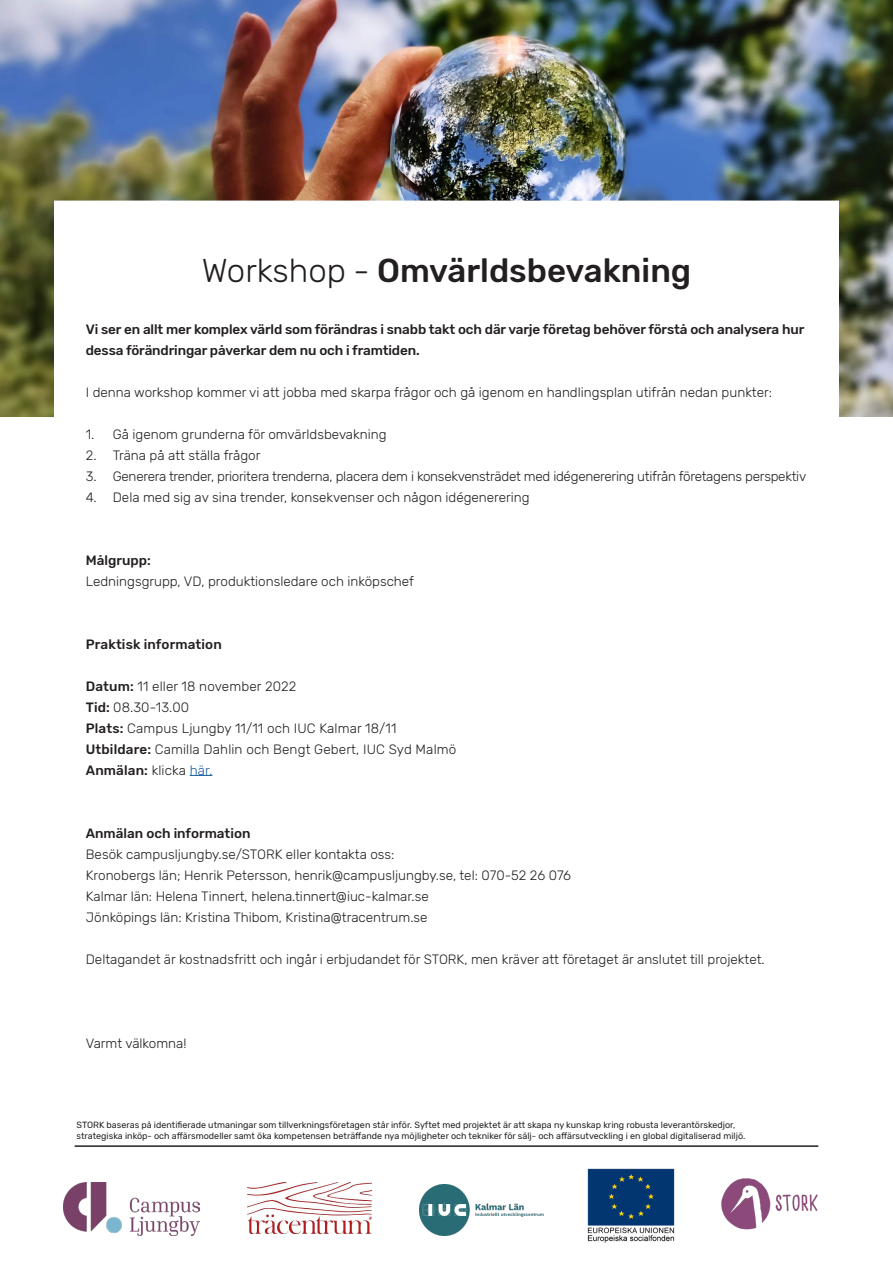
<style>
.page{position:relative;width:893px;height:1263px;background:#fff}
.page>*{position:absolute;margin:0;border:0;box-sizing:border-box;transform-origin:0 0}
.t1{font:500 33px "Rubik";color:#231f20}
.t2{font:300 13.5px "Rubik";color:#231f20}
.t3{font:500 13.5px/21px "Rubik";letter-spacing:-.01em;color:#231f20}
.t4{font:300 13.5px "Rubik";letter-spacing:-.02em;color:#231f20}
.t5{font:500 13.5px "Rubik";letter-spacing:.01em;color:#231f20}
.t6{font:9px "Rubik";color:#231f20}
.s1{font-weight:300}
.s2{font-weight:500}
.s3{font-weight:300;color:#175d9e}
</style>
<div class="page">
<img style="left:0;top:0;width:893px;height:417px">
<div style="left:54px;top:201px;width:785px;height:822px;background:#fff"></div>
<svg style="left:190px;top:775px;width:22px;height:1px"></svg>
<hr style="left:75px;top:1145px;width:743px;height:2px;background:#231f20">
<img style="left:63px;top:1182px;width:136px;height:53px">
<img style="left:247px;top:1182px;width:124px;height:51px">
<img style="left:419px;top:1185px;width:124px;height:50px">
<img style="left:587px;top:1168px;width:88px;height:75px">
<img style="left:721px;top:1178px;width:97px;height:52px">
<p class="t1" style="left:202px;top:251px;width:491px"><span class="s1">Workshop -</span> Omvärldsbevakning</p>
<p class="t3" style="left:86px;top:319px;width:720px">Vi ser en allt mer komplex värld som förändras i snabb takt och där varje företag behöver förstå och analysera hur dessa förändringar påverkar dem nu och i framtiden.</p>
<p class="t2" style="left:86px;top:384px;width:688px">I denna workshop kommer vi att jobba med skarpa frågor och gå igenom en handlingsplan utifrån nedan punkter:</p>
<p class="t2" style="left:86px;top:426px;width:302px">1. Gå igenom grunderna för omvärldsbevakning</p>
<p class="t2" style="left:86px;top:447px;width:176px">2. Träna på att ställa frågor</p>
<p class="t4" style="left:86px;top:468px;width:722px">3. Generera trender, prioritera trenderna, placera dem i konsekvensträdet med idégenerering utifrån företagens perspektiv</p>
<p class="t2" style="left:86px;top:489px;width:445px">4. Dela med sig av sina trender, konsekvenser och någon idégenerering</p>
<p class="t3" style="left:86px;top:550px;width:66px">Målgrupp:</p>
<p class="t2" style="left:86px;top:573px;width:330px">Ledningsgrupp, VD, produktionsledare och inköpschef</p>
<p class="t5" style="left:86px;top:636px;width:137px">Praktisk information</p>
<p class="t2" style="left:86px;top:678px;width:212px"><span class="s2">Datum:</span> 11 eller 18 november 2022</p>
<p class="t2" style="left:86px;top:699px;width:105px"><span class="s2">Tid:</span> 08.30-13.00</p>
<p class="t2" style="left:86px;top:720px;width:312px"><span class="s2">Plats:</span> Campus Ljungby 11/11 och IUC Kalmar 18/11</p>
<p class="t2" style="left:86px;top:741px;width:372px"><span class="s2">Utbildare:</span> Camilla Dahlin och Bengt Gebert, IUC Syd Malmö</p>
<p class="t5" style="left:86px;top:762px;width:128px">Anmälan: <span class="s1">klicka</span> <span class="s3">här.</span></p>
<p class="t3" style="left:86px;top:823px;width:166px">Anmälan och information</p>
<p class="t2" style="left:86px;top:846px;width:310px">Besök campusljungby.se/STORK eller kontakta oss:</p>
<p class="t2" style="left:86px;top:867px;width:487px">Kronobergs län; Henrik Petersson, henrik@campusljungby.se, tel: 070-52 26 076</p>
<p class="t2" style="left:86px;top:888px;width:344px">Kalmar län: Helena Tinnert, helena.tinnert@iuc-kalmar.se</p>
<p class="t2" style="left:86px;top:909px;width:343px">Jönköpings län: Kristina Thibom, Kristina@tracentrum.se</p>
<p class="t2" style="left:86px;top:951px;width:680px">Deltagandet är kostnadsfritt och ingår i erbjudandet för STORK, men kräver att företaget är anslutet till projektet.</p>
<p class="t2" style="left:86px;top:1035px;width:102px">Varmt välkomna!</p>
<p class="t6" style="left:76px;top:1119px;width:660px">STORK baseras på identifierade utmaningar som tillverkningsföretagen står inför. Syftet med projektet är att skapa ny kunskap kring robusta leverantörskedjor,</p>
<p class="t6" style="left:76px;top:1130px;width:670px">strategiska inköp- och affärsmodeller samt öka kompetensen beträffande nya möjligheter och tekniker för sälj- och affärsutveckling i en global digitaliserad miljö.</p>
</div>
